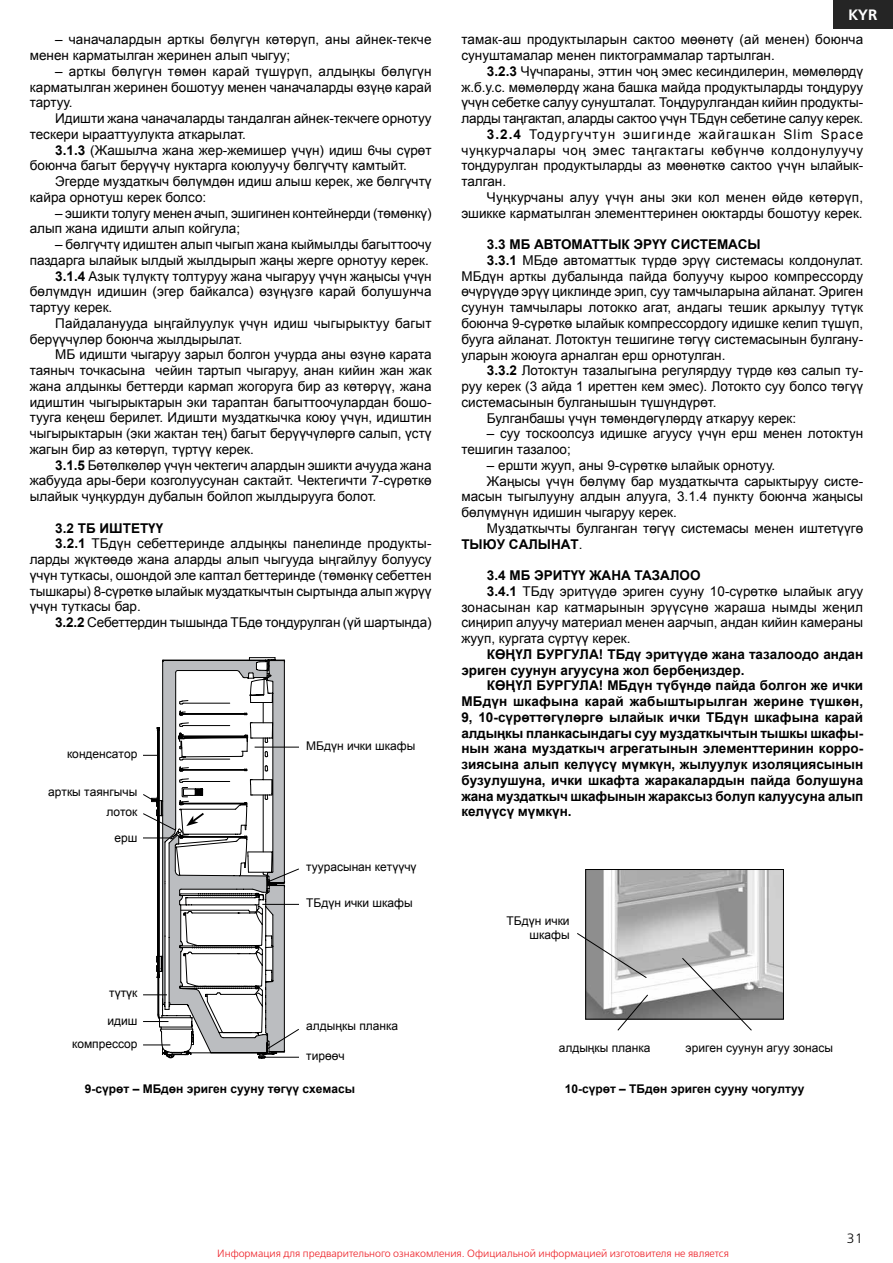
<style>
.page{position:relative;width:893px;height:1263px;background:#fff}
.page>*{position:absolute;margin:0;border:0;box-sizing:border-box;transform-origin:0 0}
.t1{font:15px "Free Set Demi Bold C";color:#fff}
.t2{font:13.5px/15.8px "Arial";color:#000}
.t3{font:700 13.5px/15.8px "Arial";color:#000}
.t4{font:13.5px "Arial";letter-spacing:.045em;color:#000}
.t5{font:13.5px "Arial";letter-spacing:.075em;color:#000}
.t6{font:13.5px "Free Set Light C";color:#000}
.t7{font:12px/14.4px "Arial";color:#000;text-align:right}
.t8{font:700 12px "Arial";color:#000}
.t9{font:10.5px "Free Set Light C";color:#ed1d24}
.s1{font-weight:700}
.s2{font-weight:400}
</style>
<div class="page">
<img style="left:587px;top:871px;width:195px;height:146px">
<div style="left:585px;top:869px;width:199px;height:150px;border:1px solid #000"></div>
<svg style="left:681px;top:957px;width:71px;height:74px"></svg>
<svg style="left:617px;top:994px;width:32px;height:37px"></svg>
<svg style="left:577px;top:932px;width:70px;height:47px"></svg>
<svg style="left:143px;top:657px;width:156px;height:401px"></svg>
<hr style="left:265px;top:1057px;width:34px;height:1px;background:#000">
<div style="left:833px;top:0;width:60px;height:29px;background:#252525"></div>
<p class="t2" style="left:30px;top:32px;width:403px;text-indent:26px">– чаначалардын арткы бөлүгүн көтөрүп, аны айнек-текче менен карматылган жеринен алып чыгуу;</p>
<p class="t2" style="left:30px;top:63px;width:403px;text-align:justify;text-indent:26px">– арткы бөлүгүн төмөн карай түшүрүп, алдыңкы бөлүгүн карматылган жеринен бошотуу менен чаначаларды өзүңө карай тартуу.</p>
<p class="t2" style="left:30px;top:111px;width:403px;text-indent:26px">Идишти жана чаначаларды тандалган айнек-текчеге орнотуу тескери ырааттуулукта аткарылат.</p>
<p class="t2" style="left:30px;top:142px;width:403px;text-indent:26px"><span class="s1">3.1.3</span> (Жашылча жана жер-жемишер үчүн) идиш 6чы сүрөт боюнча багыт берүүчү нуктарга коюлуучу бөлгүчтү камтыйт.</p>
<p class="t2" style="left:30px;top:174px;width:403px;text-indent:26px">Эгерде муздаткыч бөлүмдөн идиш алыш керек, же бөлгүчтү кайра орнотуш керек болсо:</p>
<p class="t2" style="left:30px;top:205px;width:403px;text-indent:26px">– эшикти толугу менен ачып, эшигинен контейнерди (төмөнкү) алып жана идишти алып койгула;</p>
<p class="t2" style="left:55px;top:237px;width:378px">– бөлгүчтү идиштен алып чыгып жана кыймылды багыттоочу</p>
<p class="t2" style="left:30px;top:252px;width:401px">паздарга ылайык ылдый жылдырып жаңы жерге орнотуу керек.</p>
<p class="t2" style="left:55px;top:268px;width:378px"><span class="s1">3.1.4</span> Азык түлүктү толтуруу жана чыгаруу үчүн жаңысы үчүн</p>
<p class="t2" style="left:30px;top:284px;width:403px">бөлүмдүн идишин (эгер байкалса) өзүңүзгө карай болушунча</p>
<p class="t2" style="left:30px;top:300px;width:84px">тартуу керек.</p>
<p class="t2" style="left:55px;top:315px;width:378px">Пайдаланууда ыңгайлуулук үчүн идиш чыгырыктуу багыт</p>
<p class="t2" style="left:30px;top:331px;width:214px">берүүчүлөр боюнча жылдырылат.</p>
<p class="t2" style="left:55px;top:347px;width:378px">МБ идишти чыгаруу зарыл болгон учурда аны өзүнө карата</p>
<p class="t2" style="left:30px;top:363px;width:403px">таяныч точкасына чейин тартып чыгаруу, анан кийин жан жак</p>
<p class="t2" style="left:30px;top:378px;width:403px">жана алдынкы беттерди кармап жогоруга бир аз көтөрүү, жана</p>
<p class="t2" style="left:30px;top:394px;width:403px">идиштин чыгырыктарын эки тараптан багыттоочулардан бошо-</p>
<p class="t2" style="left:30px;top:410px;width:403px">тууга кеңеш берилет. Идишти муздаткычка коюу үчүн, идиштин</p>
<p class="t2" style="left:30px;top:426px;width:403px">чыгырыктарын (эки жактан тең) багыт берүүчүлөргө салып, үстү</p>
<p class="t2" style="left:30px;top:441px;width:226px">жагын бир аз көтөрүп, түртүү керек.</p>
<p class="t2" style="left:55px;top:457px;width:378px"><span class="s1">3.1.5</span> Бөтөлкөлөр үчүн чектегич алардын эшикти ачууда жана</p>
<p class="t2" style="left:30px;top:473px;width:403px">жабууда ары-бери козголуусунан сактайт. Чектегичти 7-сүрөткө</p>
<p class="t2" style="left:30px;top:489px;width:348px">ылайык чуңкурдун дубалын бойлоп жылдырууга болот.</p>
<p class="t3" style="left:55px;top:520px;width:110px">3.2 ТБ ИШТЕТҮҮ</p>
<p class="t2" style="left:55px;top:536px;width:378px"><span class="s1">3.2.1</span> ТБдүн себеттеринде алдыңкы панелинде продукты-</p>
<p class="t2" style="left:30px;top:552px;width:403px">ларды жүктөөдө жана аларды алып чыгууда ыңгайлуу болуусу</p>
<p class="t2" style="left:30px;top:567px;width:403px">үчүн туткасы, ошондой эле каптал беттеринде (төмөнкү себеттен</p>
<p class="t2" style="left:30px;top:583px;width:403px">тышкары) 8-сүрөткө ылайык муздаткычтын сыртында алып жүрүү</p>
<p class="t2" style="left:30px;top:599px;width:113px">үчүн туткасы бар.</p>
<p class="t2" style="left:55px;top:615px;width:378px"><span class="s1">3.2.2</span> Себеттердин тышында ТБдө тоңдурулган (үй шартында)</p>
<p class="t7" style="left:67px;top:747px;width:72px">конденсатор</p>
<p class="t7" style="left:48px;top:784px;width:91px">арткы таянгычы</p>
<p class="t7" style="left:106px;top:805px;width:33px">лоток</p>
<p class="t7" style="left:114px;top:831px;width:24px">ерш</p>
<p class="t7" style="left:109px;top:985px;width:30px">түтүк</p>
<p class="t7" style="left:72px;top:1010px;width:67px;line-height:22.4px">идиш компрессор</p>
<p class="t7" style="left:306px;top:739px;width:111px">МБдүн ички шкафы</p>
<p class="t7" style="left:306px;top:859px;width:112px">туурасынан кетүүчү</p>
<p class="t7" style="left:306px;top:896px;width:108px">ТБдүн ички шкафы</p>
<p class="t7" style="left:306px;top:1019px;width:93px">алдыңкы планка</p>
<p class="t7" style="left:306px;top:1048px;width:40px">тирөөч</p>
<p class="t8" style="left:85px;top:1080px;width:272px">9-сүрөт – МБдөн эриген сууну төгүү схемасы</p>
<p class="t1" style="left:849px;top:6px;width:30px">KYR</p>
<p class="t2" style="left:461px;top:32px;width:403px">тамак-аш продуктыларын сактоо мөөнөтү (ай менен) боюнча сунуштамалар менен пиктограммалар тартылган.</p>
<p class="t2" style="left:487px;top:63px;width:378px"><span class="s1">3.2.3</span> Чүчпараны, эттин чоң эмес кесиндилерин, мөмөлөрдү</p>
<p class="t2" style="left:461px;top:79px;width:403px">ж.б.у.с. мөмөлөрдү жана башка майда продуктыларды тоңдуруу</p>
<p class="t2" style="left:461px;top:95px;width:403px">үчүн себетке салуу сунушталат. Тоңдурулгандан кийин продукты-</p>
<p class="t2" style="left:461px;top:111px;width:403px">ларды таңгактап, аларды сактоо үчүн ТБдүн себетине салуу керек.</p>
<p class="t5" style="left:487px;top:125px;width:378px"><span class="s1">3.2.4</span> Тодургучтун эшигинде жайгашкан Slim Space</p>
<p class="t4" style="left:461px;top:141px;width:403px">чуңкурчалары чоң эмес таңгактагы көбүнчө колдонулуучу</p>
<p class="t2" style="left:461px;top:158px;width:403px">тоңдурулган продуктыларды аз мөөнөткө сактоо үчүн ылайык-</p>
<p class="t2" style="left:461px;top:174px;width:46px">талган.</p>
<p class="t2" style="left:487px;top:189px;width:378px">Чуңкурчаны алуу үчүн аны эки кол менен өйдө көтөрүп,</p>
<p class="t2" style="left:461px;top:205px;width:403px">эшикке карматылган элементтеринен оюктарды бошотуу керек.</p>
<p class="t3" style="left:487px;top:237px;width:275px">3.3 МБ АВТОМАТТЫК ЭРҮҮ СИСТЕМАСЫ</p>
<p class="t2" style="left:487px;top:252px;width:378px"><span class="s1">3.3.1</span> МБдө автоматтык түрдө эрүү системасы колдонулат.</p>
<p class="t2" style="left:461px;top:268px;width:403px">МБдүн арткы дубалында пайда болуучу кыроо компрессорду</p>
<p class="t2" style="left:461px;top:284px;width:403px">өчүрүүдө эрүү циклинде эрип, суу тамчыларына айланат. Эриген</p>
<p class="t2" style="left:461px;top:300px;width:403px">суунун тамчылары лотокко агат, андагы тешик аркылуу түтүк</p>
<p class="t2" style="left:461px;top:315px;width:403px">боюнча 9-сүрөткө ылайык компрессордогу идишке келип түшүп,</p>
<p class="t2" style="left:461px;top:331px;width:403px">бууга айланат. Лотоктун тешигине төгүү системасынын булгану-</p>
<p class="t2" style="left:461px;top:347px;width:266px">уларын жоюуга арналган ерш орнотулган.</p>
<p class="t2" style="left:487px;top:363px;width:378px"><span class="s1">3.3.2</span> Лотоктун тазалыгына регулярдуу түрдө көз салып ту-</p>
<p class="t2" style="left:461px;top:379px;width:403px">руу керек (3 айда 1 иреттен кем эмес). Лотокто суу болсо төгүү</p>
<p class="t2" style="left:461px;top:394px;width:257px">системасынын булганышын түшүндүрөт.</p>
<p class="t2" style="left:487px;top:410px;width:311px">Булганбашы үчүн төмөндөгүлөрдү аткаруу керек:</p>
<p class="t2" style="left:461px;top:426px;width:403px;text-indent:26px">– суу тоскоолсуз идишке агуусу үчүн ерш менен лотоктун тешигин тазалоо;</p>
<p class="t2" style="left:487px;top:457px;width:290px">– ершти жууп, аны 9-сүрөткө ылайык орнотуу.</p>
<p class="t2" style="left:487px;top:473px;width:378px">Жаңысы үчүн бөлүмү бар муздаткычта сарыктыруу систе-</p>
<p class="t2" style="left:461px;top:489px;width:403px">масын тыгылууну алдын алууга, 3.1.4 пункту боюнча жаңысы</p>
<p class="t2" style="left:461px;top:505px;width:217px">бөлүмүнүн идишин чыгаруу керек.</p>
<p class="t2" style="left:487px;top:520px;width:378px">Муздаткычты булганган төгүү системасы менен иштетүүгө</p>
<p class="t3" style="left:461px;top:536px;width:123px">ТЫЮУ САЛЫНАТ<span class="s2">.</span></p>
<p class="t3" style="left:487px;top:568px;width:215px">3.4 МБ ЭРИТҮҮ ЖАНА ТАЗАЛОО</p>
<p class="t2" style="left:487px;top:583px;width:378px"><span class="s1">3.4.1</span> ТБдү эритүүдө эриген сууну 10-сүрөткө ылайык агуу</p>
<p class="t2" style="left:461px;top:599px;width:403px">зонасынан кар катмарынын эрүүсүнө жараша нымды жеңил</p>
<p class="t2" style="left:461px;top:615px;width:403px">сиңирип алуучу материал менен аарчып, андан кийин камераны</p>
<p class="t2" style="left:461px;top:631px;width:171px">жууп, кургата сүртүү керек.</p>
<p class="t3" style="left:461px;top:647px;width:403px;text-indent:26px">КӨҢҮЛ БУРГУЛА! ТБдү эритүүдө жана тазалоодо андан эриген суунун агуусуна жол бербеңиздер.</p>
<p class="t3" style="left:461px;top:678px;width:403px;text-align:justify;text-indent:26px">КӨҢҮЛ БУРГУЛА! МБдүн түбүндө пайда болгон же ички МБдүн шкафына карай жабыштырылган жерине түшкөн, 9, 10-сүрөттөгүлөргө ылайык ички ТБдүн шкафына карай алдыңкы планкасындагы суу муздаткычтын тышкы шкафы&shy;нын жана муздаткыч агрегатынын элементтеринин корро&shy;зиясына алып келүүсү мүмкүн, жылуулук изоляциясынын бузулушуна, ички шкафта жаракалардын пайда болушуна жана муздаткыч шкафынын жараксыз болуп калуусуна алып келүүсү мүмкүн.</p>
<p class="t7" style="left:506px;top:913px;width:65px">ТБдүн ички шкафы</p>
<p class="t7" style="left:559px;top:1041px;width:93px">алдыңкы планка</p>
<p class="t7" style="left:685px;top:1041px;width:149px">эриген суунун агуу зонасы</p>
<p class="t8" style="left:565px;top:1080px;width:241px">10-сүрөт – ТБдөн эриген сууну чогултуу</p>
<p class="t6" style="left:847px;top:1231px;width:18px">31</p>
<p class="t9" style="left:217px;top:1248px;width:513px">Информация для предварительного ознакомления. Официальной информацией изготовителя не является</p>
</div>
